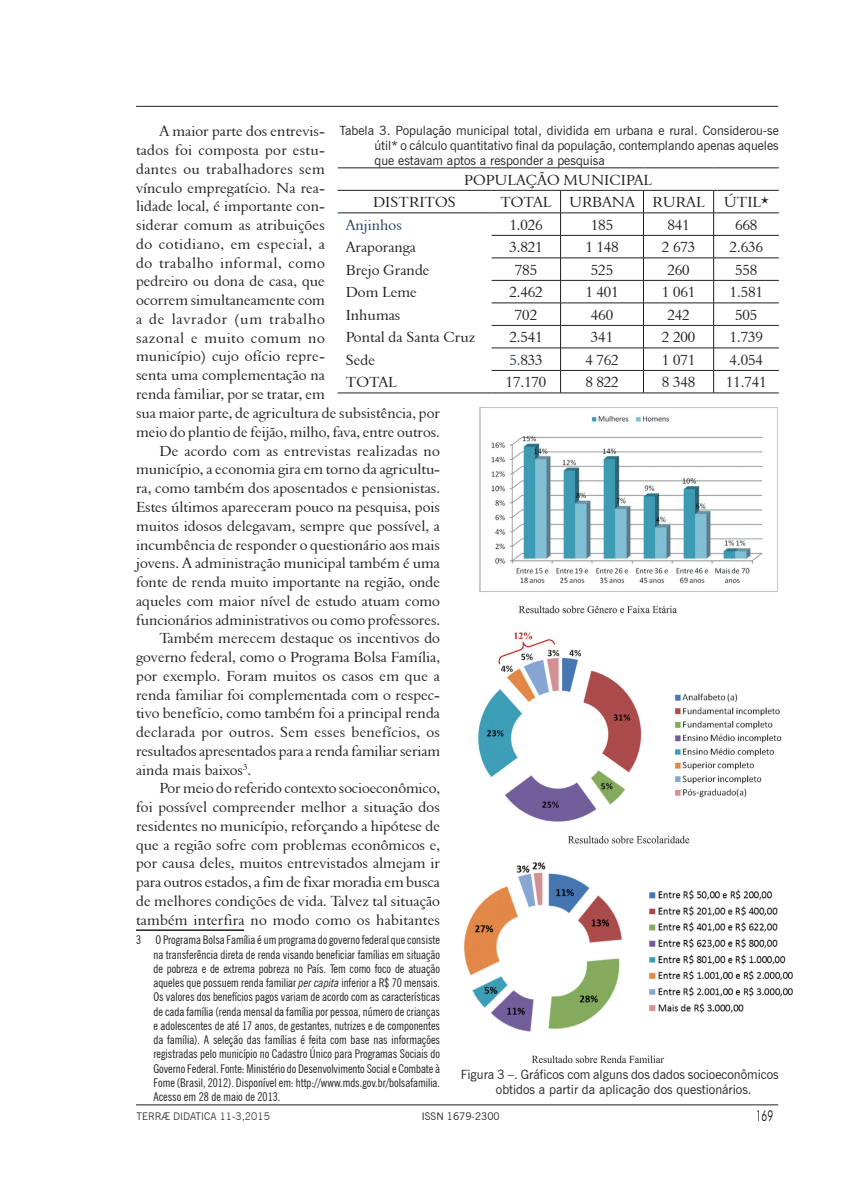
<style>
.page{position:relative;width:842px;height:1191px;background:#fff}
.page>*{position:absolute;margin:0;border:0;box-sizing:border-box;transform-origin:0 0}
.t1{font:15px/18.8px "Aldine 401 BT Roman A";color:#231f20;text-align:justify}
.t2{font:15px "Aldine 401 BT Roman A";color:#244061}
.t3{font:300 14.85px "Futura BT";color:#000;scale:.68 1}
.legenda{font:12.75px/15.3px "News Gothic BT";color:#231f20;text-align:justify}
.RODAPÉ{font:condensed 12px/14.2px "News Gothic BT";color:#231f20;text-align:justify}
.t4{font:300 10.5px "News Gothic BT";color:#231f20}
.t5{font:10.5px "News Gothic BT";color:#231f20}
.s1{color:#244061}
.s2{font-style:italic}
</style>
<div class="page">
<hr style="left:136px;top:106px;width:642px;height:1px;background:#231f20">
<hr style="left:136px;top:1104px;width:642px;height:1px;background:#231f20">
<hr style="left:136px;top:929px;width:108px;height:2px;background:#231f20">
<hr style="left:338px;top:168px;width:153px;height:1px;background:#231f20">
<hr style="left:491px;top:168px;width:69px;height:1px;background:#231f20">
<hr style="left:560px;top:168px;width:83px;height:1px;background:#231f20">
<hr style="left:643px;top:168px;width:71px;height:1px;background:#231f20">
<hr style="left:714px;top:168px;width:65px;height:1px;background:#231f20">
<hr style="left:338px;top:190px;width:153px;height:1px;background:#231f20">
<hr style="left:491px;top:190px;width:69px;height:1px;background:#231f20">
<hr style="left:560px;top:190px;width:83px;height:1px;background:#231f20">
<hr style="left:643px;top:190px;width:71px;height:1px;background:#231f20">
<hr style="left:714px;top:190px;width:65px;height:1px;background:#231f20">
<hr style="left:338px;top:213px;width:153px;height:1px;background:#231f20">
<hr style="left:491px;top:213px;width:69px;height:1px;background:#231f20">
<hr style="left:560px;top:213px;width:83px;height:1px;background:#231f20">
<hr style="left:643px;top:213px;width:71px;height:1px;background:#231f20">
<hr style="left:714px;top:213px;width:65px;height:1px;background:#231f20">
<hr style="left:492px;top:235px;width:68px;height:1px;background:#231f20">
<hr style="left:560px;top:235px;width:83px;height:1px;background:#231f20">
<hr style="left:643px;top:235px;width:71px;height:1px;background:#231f20">
<hr style="left:714px;top:235px;width:65px;height:1px;background:#231f20">
<hr style="left:492px;top:258px;width:68px;height:1px;background:#231f20">
<hr style="left:560px;top:258px;width:83px;height:1px;background:#231f20">
<hr style="left:643px;top:258px;width:71px;height:1px;background:#231f20">
<hr style="left:714px;top:258px;width:65px;height:1px;background:#231f20">
<hr style="left:492px;top:280px;width:68px;height:1px;background:#231f20">
<hr style="left:560px;top:280px;width:83px;height:1px;background:#231f20">
<hr style="left:643px;top:280px;width:71px;height:1px;background:#231f20">
<hr style="left:714px;top:280px;width:65px;height:1px;background:#231f20">
<hr style="left:492px;top:303px;width:68px;height:1px;background:#231f20">
<hr style="left:560px;top:303px;width:83px;height:1px;background:#231f20">
<hr style="left:643px;top:303px;width:71px;height:1px;background:#231f20">
<hr style="left:714px;top:303px;width:65px;height:1px;background:#231f20">
<hr style="left:492px;top:325px;width:68px;height:1px;background:#231f20">
<hr style="left:560px;top:325px;width:83px;height:1px;background:#231f20">
<hr style="left:643px;top:325px;width:71px;height:1px;background:#231f20">
<hr style="left:714px;top:325px;width:65px;height:1px;background:#231f20">
<hr style="left:492px;top:348px;width:68px;height:1px;background:#231f20">
<hr style="left:560px;top:348px;width:83px;height:1px;background:#231f20">
<hr style="left:643px;top:348px;width:71px;height:1px;background:#231f20">
<hr style="left:714px;top:348px;width:65px;height:1px;background:#231f20">
<hr style="left:338px;top:393px;width:153px;height:1px;background:#231f20">
<hr style="left:492px;top:370px;width:68px;height:1px;background:#231f20">
<hr style="left:491px;top:393px;width:69px;height:1px;background:#231f20">
<svg style="left:560px;top:190px;width:1px;height:203px"></svg>
<hr style="left:560px;top:370px;width:83px;height:1px;background:#231f20">
<hr style="left:560px;top:393px;width:83px;height:1px;background:#231f20">
<svg style="left:643px;top:190px;width:1px;height:203px"></svg>
<hr style="left:643px;top:370px;width:71px;height:1px;background:#231f20">
<hr style="left:643px;top:393px;width:71px;height:1px;background:#231f20">
<svg style="left:713px;top:190px;width:1px;height:203px"></svg>
<hr style="left:714px;top:370px;width:65px;height:1px;background:#231f20">
<hr style="left:714px;top:393px;width:65px;height:1px;background:#231f20">
<img style="left:464px;top:407px;width:329px;height:655px">
<p class="t1" style="left:136px;top:122px;width:190px;text-indent:23px">A maior parte dos entrevis&shy;tados foi composta por estu&shy;dantes ou trabalhadores sem vínculo empregatício. Na rea&shy;lidade local, é importante con&shy;siderar comum as atribuições do cotidiano, em especial, a do trabalho informal, como pedreiro ou dona de casa, que ocorrem simultaneamente com a de lavrador (um trabalho sazonal e muito comum no município) cujo ofício repre&shy;senta uma complementação na renda familiar, por se tratar, em</p>
<p class="legenda" style="left:374px;top:122px;width:406px;text-indent:-35px">Tabela 3. População municipal total, dividida em urbana e rural. Considerou-se útil* o cálculo quantitativo final da população, contemplando apenas aqueles que estavam aptos a responder a pesquisa</p>
<p class="t1" style="left:464px;top:170px;width:190px">POPULAÇÃO MUNICIPAL</p>
<p class="t1" style="left:373px;top:193px;width:84px">DISTRITOS</p>
<p class="t1" style="left:500px;top:193px;width:53px">TOTAL</p>
<p class="t1" style="left:569px;top:193px;width:68px">URBANA</p>
<p class="t1" style="left:652px;top:193px;width:54px">RURAL</p>
<p class="t1" style="left:724px;top:193px;width:47px">ÚTIL*</p>
<p class="t2" style="left:346px;top:216px;width:58px">Anjinhos</p>
<p class="t1" style="left:509px;top:215px;width:35px">1.026</p>
<p class="t1" style="left:591px;top:215px;width:24px">185</p>
<p class="t1" style="left:667px;top:215px;width:24px">841</p>
<p class="t1" style="left:735px;top:215px;width:24px">668</p>
<p class="t1" style="left:346px;top:238px;width:72px">Araporanga</p>
<p class="t1" style="left:509px;top:238px;width:35px">3.821</p>
<p class="t1" style="left:585px;top:238px;width:35px">1 148</p>
<p class="t1" style="left:662px;top:238px;width:35px">2 673</p>
<p class="t1" style="left:730px;top:238px;width:35px">2.636</p>
<p class="t1" style="left:346px;top:260px;width:85px">Brejo Grande</p>
<p class="t1" style="left:515px;top:260px;width:24px">785</p>
<p class="t1" style="left:591px;top:260px;width:24px">525</p>
<p class="t1" style="left:667px;top:260px;width:24px">260</p>
<p class="t1" style="left:735px;top:260px;width:24px">558</p>
<p class="t1" style="left:346px;top:283px;width:73px">Dom Leme</p>
<p class="t1" style="left:509px;top:283px;width:35px">2.462</p>
<p class="t1" style="left:585px;top:283px;width:35px">1 401</p>
<p class="t1" style="left:662px;top:283px;width:35px">1 061</p>
<p class="t1" style="left:730px;top:283px;width:35px">1.581</p>
<p class="t1" style="left:346px;top:305px;width:56px">Inhumas</p>
<p class="t1" style="left:515px;top:305px;width:24px">702</p>
<p class="t1" style="left:591px;top:305px;width:24px">460</p>
<p class="t1" style="left:667px;top:305px;width:24px">242</p>
<p class="t1" style="left:735px;top:305px;width:24px">505</p>
<p class="t1" style="left:346px;top:328px;width:131px">Pontal da Santa Cruz</p>
<p class="t1" style="left:509px;top:328px;width:35px">2.541</p>
<p class="t1" style="left:591px;top:328px;width:24px">341</p>
<p class="t1" style="left:662px;top:328px;width:35px">2 200</p>
<p class="t1" style="left:730px;top:328px;width:35px">1.739</p>
<p class="t1" style="left:346px;top:350px;width:31px">Sede</p>
<p class="t1" style="left:509px;top:350px;width:35px"><span class="s1">5.</span>833</p>
<p class="t1" style="left:585px;top:350px;width:35px">4 762</p>
<p class="t1" style="left:662px;top:350px;width:35px">1 071</p>
<p class="t1" style="left:730px;top:350px;width:35px">4.054</p>
<p class="t1" style="left:346px;top:373px;width:53px">TOTAL</p>
<p class="t1" style="left:506px;top:373px;width:42px">17.170</p>
<p class="t1" style="left:585px;top:373px;width:35px">8 822</p>
<p class="t1" style="left:662px;top:373px;width:35px">8 348</p>
<p class="t1" style="left:726px;top:373px;width:42px">11.741</p>
<p class="t1" style="left:136px;top:403px;width:305px">sua maior parte, de agricultura de subsistência, por meio do plantio de feijão, milho, fava, entre outros.</p>
<p class="t1" style="left:136px;top:441px;width:306px;text-indent:23px">De acordo com as entrevistas realizadas no município, a economia gira em torno da agricultu&shy;ra, como também dos aposentados e pensionistas.<br>Estes últimos apareceram pouco na pesquisa, pois muitos idosos delegavam, sempre que possível, a incumbência de responder o questionário aos mais jovens. A administração municipal também é uma fonte de renda muito importante na região, onde aqueles com maior nível de estudo atuam como funcionários administrativos ou como professores.</p>
<p class="t1" style="left:136px;top:628px;width:306px;text-indent:23px">Também merecem destaque os incentivos do governo federal, como o Programa Bolsa Família, por exemplo. Foram muitos os casos em que a renda familiar foi complementada com o respec&shy;tivo benefício, como também foi a principal renda declarada por outros. Sem esses benefícios, os resultados apresentados para a renda familiar seriam ainda mais baixos<sup>3</sup>.</p>
<p class="t1" style="left:136px;top:778px;width:306px;text-indent:23px">Por meio do referido contexto socioeconômico, foi possível compreender melhor a situação dos residentes no município, reforçando a hipótese de que a região sofre com problemas econômicos e, por causa deles, muitos entrevistados almejam ir para outros estados, a fim de fixar moradia em busca de melhores condições de vida. Talvez tal situação também interfira no modo como os habitantes</p>
<p class="RODAPÉ" style="left:153px;top:933px;width:288px;text-indent:-17px">3 O Programa Bolsa Família é um programa do governo federal que consiste na transferência direta de renda visando beneficiar famílias em situação de pobreza e de extrema pobreza no País. Tem como foco de atuação aqueles que possuem renda familiar <span class="s2">per capita</span> inferior a R$ 70 mensais.<br>Os valores dos benefícios pagos variam de acordo com as características de cada família (renda mensal da família por pessoa, número de crianças e adolescentes de até 17 anos, de gestantes, nutrizes e de componentes da família). A seleção das famílias é feita com base nas informações registradas pelo município no Cadastro Único para Programas Sociais do Governo Federal. Fonte: Ministério do Desenvolvimento Social e Combate à Fome (Brasil, 2012). Disponível em: http://www.mds.gov.br/bolsafamilia.<br>Acesso em 28 de maio de 2013.</p>
<p class="legenda" style="left:496px;top:1066px;width:284px;text-indent:-35px">Figura 3 –. Gráficos com alguns dos dados socioeconômicos obtidos a partir da aplicação dos questionários.</p>
<p class="t4" style="left:137px;top:1110px;width:135px">TERRÆ DIDATICA 11-3,2015</p>
<p class="t5" style="left:422px;top:1110px;width:79px">ISSN 1679-2300</p>
<p class="t3" style="left:756px;top:1106px;width:27px">169</p>
</div>
